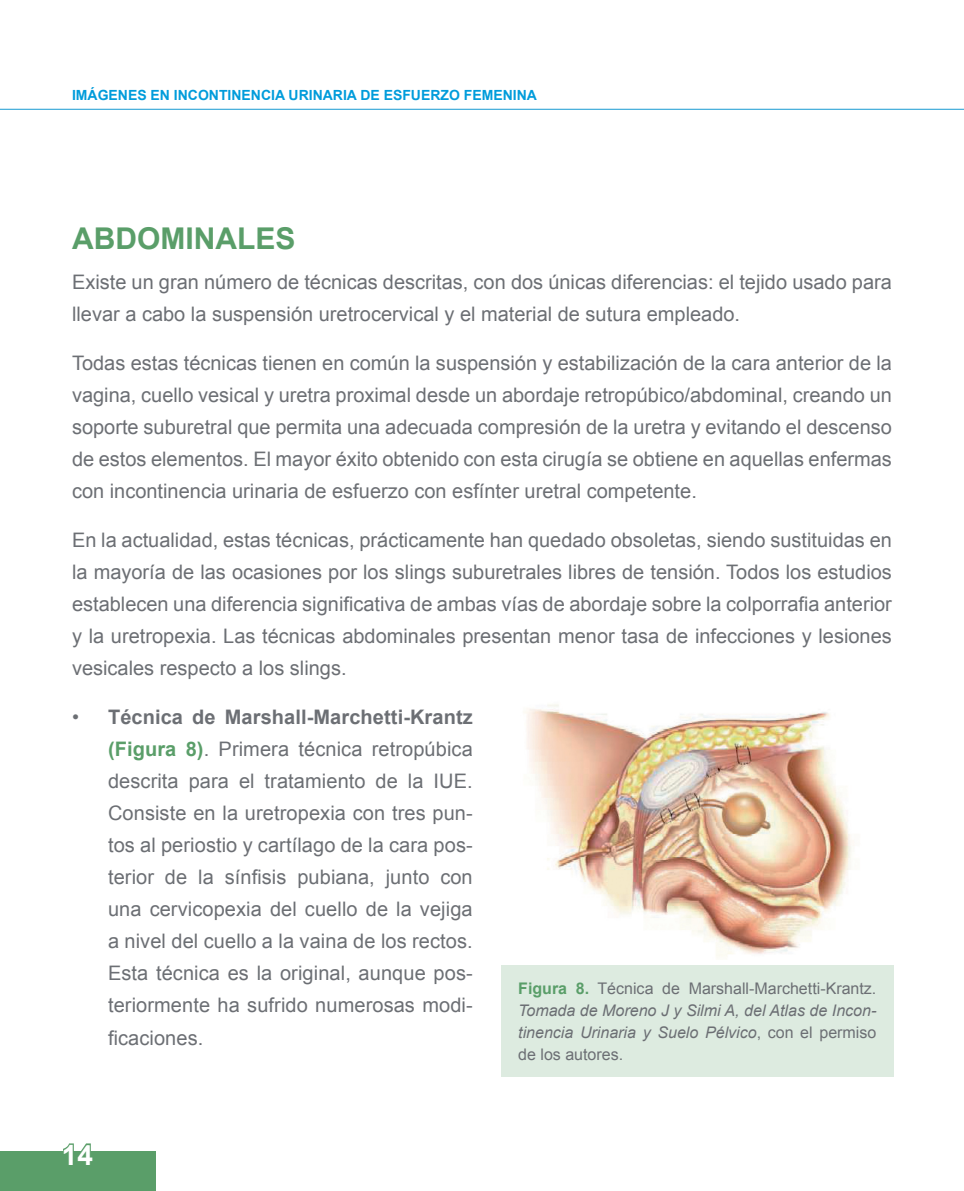
<style>
.page{position:relative;width:964px;height:1191px;background:#fff}
.page>*{position:absolute;margin:0;border:0;box-sizing:border-box;transform-origin:0 0}
.t1{font:700 30px "Arial";color:#5a9e69}
.t2{font:700 28px "Arial";color:#fff}
.t3{font:20px/32px "Arial";color:#6c6f74;text-align:justify}
.t4{font:italic 16px/22px "Arial";color:#6c6f74;text-align:justify}
.t5{font:700 14px "Arial";color:#009cdb}
.s1{font-weight:700}
.s2{font-weight:700;color:#5a9e69}
.s3{font-weight:700;font-style:normal;color:#5a9e69}
.s4{font-style:normal}
</style>
<div class="page">
<hr style="left:0;top:109px;width:964px;height:1px;background:#189bd2">
<div style="left:0;top:1151px;width:155px;height:40px;background:#5a9e69"></div>
<svg style="left:63px;top:1143px;width:28px;height:8px"></svg>
<img style="left:524px;top:704px;width:330px;height:253px">
<div style="left:501px;top:965px;width:392px;height:111px;background:#ddebe0"></div>
<p class="t5" style="left:72px;top:88px;width:466px">IMÁGENES EN INCONTINENCIA URINARIA DE ESFUERZO FEMENINA</p>
<h1 class="t1" style="left:72px;top:221px;width:225px">ABDOMINALES</h1>
<p class="t3" style="left:72px;top:266px;width:821px">Existe un gran número de técnicas descritas, con dos únicas diferencias: el tejido usado para llevar a cabo la suspensión uretrocervical y el material de sutura empleado.</p>
<p class="t3" style="left:72px;top:347px;width:821px">Todas estas técnicas tienen en común la suspensión y estabilización de la cara anterior de la vagina, cuello vesical y uretra proximal desde un abordaje retropúbico/abdominal, creando un soporte suburetral que permita una adecuada compresión de la uretra y evitando el descenso de estos elementos. El mayor éxito obtenido con esta cirugía se obtiene en aquellas enfermas con incontinencia urinaria de esfuerzo con esfínter uretral competente.</p>
<p class="t3" style="left:72px;top:524px;width:821px">En la actualidad, estas técnicas, prácticamente han quedado obsoletas, siendo sustituidas en la mayoría de las ocasiones por los slings suburetrales libres de tensión. Todos los estudios establecen una diferencia significativa de ambas vías de abordaje sobre la colporrafia anterior y la uretropexia. Las técnicas abdominales presentan menor tasa de infecciones y lesiones vesicales respecto a los slings.</p>
<p class="t3" style="left:108px;top:701px;width:366px;text-indent:-36px">• <span class="s1">Técnica de Marshall-Marchetti-Krantz </span><span class="s2">(Figura 8)</span>. Primera técnica retropúbica descrita para el tratamiento de la IUE.<br>Consiste en la uretropexia con tres pun&shy;tos al periostio y cartílago de la cara pos&shy;terior de la sínfisis pubiana, junto con una cervicopexia del cuello de la vejiga a nivel del cuello a la vaina de los rectos.<br>Esta técnica es la original, aunque pos&shy;teriormente ha sufrido numerosas modi&shy;ficaciones.</p>
<p class="t4" style="left:518px;top:977px;width:360px"><span class="s3">Figura 8.</span> <span class="s4">Técnica de Marshall-Marchetti-Krantz.<br></span>Tomada de Moreno J y Silmi A, del Atlas de Incon&shy;tinencia Urinaria y Suelo Pélvico<span class="s4">, con el permiso de los autores.</span></p>
<h2 class="t2" style="left:62px;top:1139px;width:33px">14</h2>
</div>
